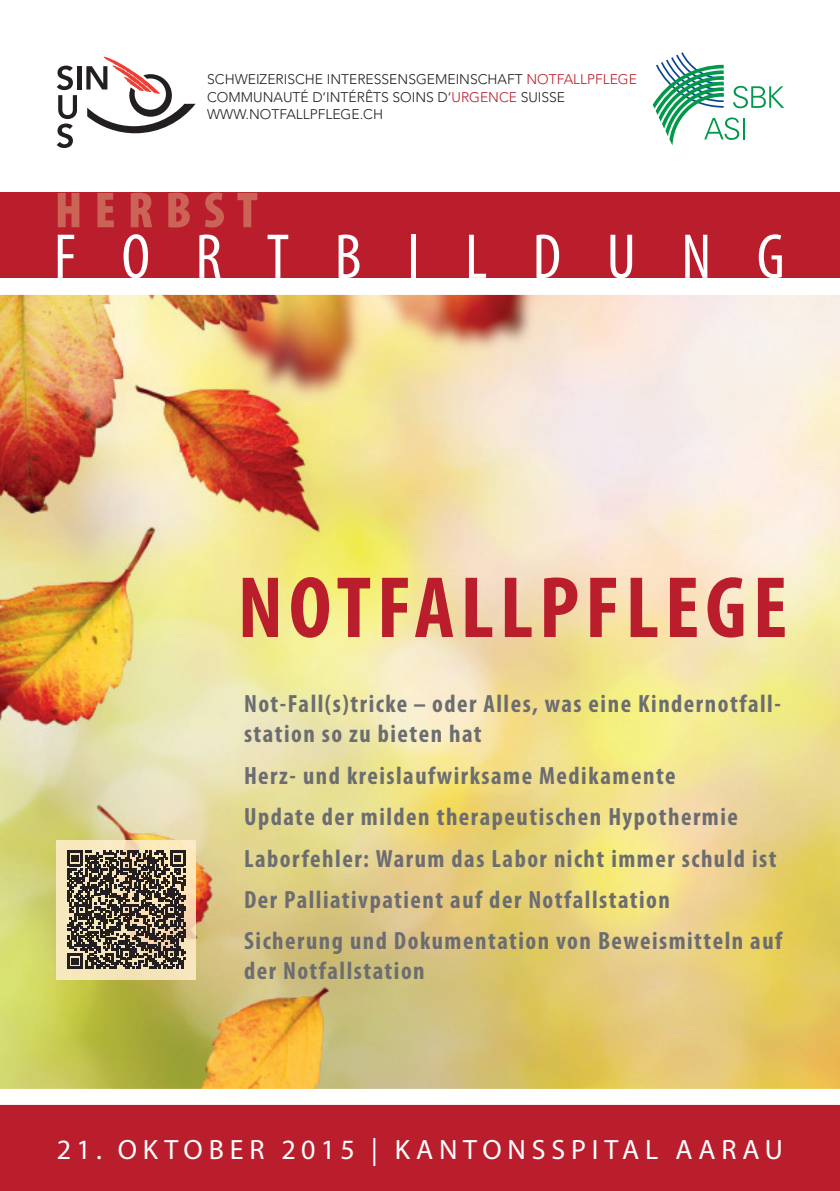
<style>
.page{position:relative;width:840px;height:1191px;background:#fff}
.page>*{position:absolute;margin:0;border:0;box-sizing:border-box;transform-origin:0 0}
.t1{font:700 condensed 87.8px "Myriad Pro";letter-spacing:.065em;color:#ba1e2d}
.t2{font:condensed 64px "Myriad Pro";letter-spacing:.71em;color:#fff}
.t3{font:900 condensed 51px "Myriad Pro";letter-spacing:.24em;color:#cb6457}
.t4{font:28px "Myriad Pro";letter-spacing:.21em;color:#fff}
.t5{font:700 condensed 25px/41.4px "Myriad Pro";letter-spacing:.06em;color:#6c6d70}
.t6{font:300 13.8px/17.4px "Avenir";color:#231f20}
.s1{color:#ba1e2d}
</style>
<div class="page">
<img style="left:0;top:295px;width:839px;height:794px">
<div style="left:0;top:1105px;width:839px;height:86px;background:#ba1e2d"></div>
<div style="left:0;top:193px;width:839px;height:85px;background:#ba1e2d"></div>
<svg style="left:652px;top:52px;width:131px;height:93px"></svg>
<hr style="left:77px;top:66px;width:4px;height:23px;background:#231f20">
<svg style="left:86px;top:57px;width:109px;height:76px"></svg>
<svg style="left:57px;top:66px;width:20px;height:82px"></svg>
<img style="left:57px;top:840px;width:139px;height:139px">
<svg style="left:67px;top:850px;width:118px;height:118px;background:#6c6254"></svg>
<p class="t6" style="left:207px;top:71px;width:431px">SCHWEIZERISCHE INTERESSENSGEMEINSCHAFT <span class="s1">NOTFALLPFLEGE<br></span>COMMUNAUTÉ D‘INTÉRÊTS SOINS D‘<span class="s1">URGENCE</span> SUISSE<br>WWW.NOTFALLPFLEGE.CH</p>
<h3 class="t3" style="left:55px;top:177px;width:204px">HERBST</h3>
<h2 class="t2" style="left:54px;top:218px;width:731px">FORTBILDUNG</h2>
<h1 class="t1" style="left:237px;top:553px;width:551px">NOTFALLPFLEGE</h1>
<p class="t5" style="left:244px;top:688px;width:538px;line-height:30px">Not-Fall(s)tricke – oder Alles, was eine Kindernotfall&shy;station so zu bieten hat</p>
<p class="t5" style="left:244px;top:754px;width:539px">Herz- und kreislaufwirksame Medikamente<br>Update der milden therapeutischen Hypothermie Laborfehler: Warum das Labor nicht immer schuld ist Der Palliativpatient auf der Notfallstation<br>Sicherung und Dokumentation von Beweismitteln auf</p>
<p class="t5" style="left:244px;top:949px;width:182px">der Notfallstation</p>
<p class="t4" style="left:57px;top:1132px;width:727px">21. OKTOBER 2015 | KANTONSSPITAL AARAU</p>
</div>
